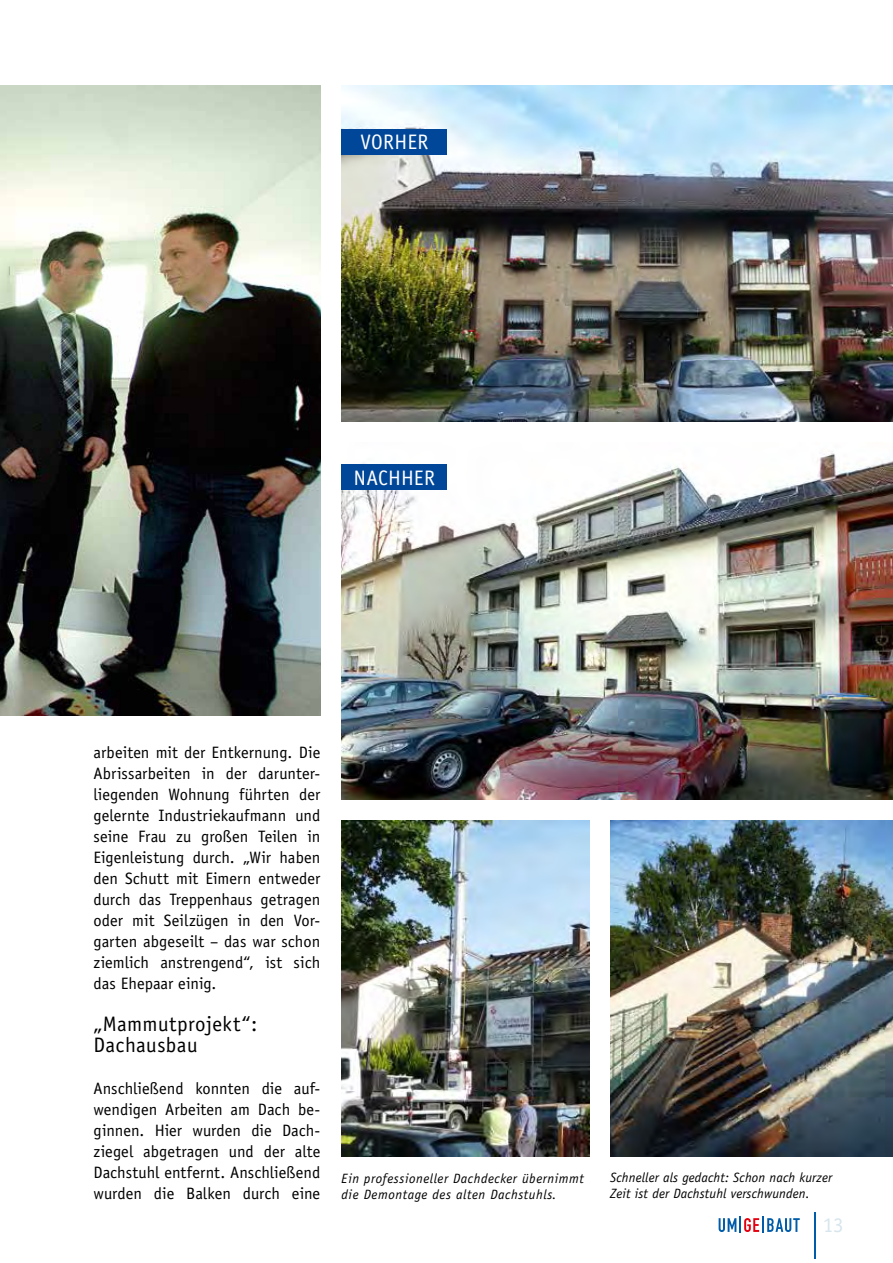
<style>
.page{position:relative;width:893px;height:1263px;background:#fff}
.page>*{position:absolute;margin:0;border:0;box-sizing:border-box;transform-origin:0 0}
.t1{font:21px/21px "Officina Sans";letter-spacing:.015em;color:#000}
.t2{font:21px "Officina Sans";letter-spacing:.015em;color:#fff}
.t3{font:21px "Officina Sans";color:#d7e5ed}
.t4{font:16.5px/21px "Officina Sans";color:#000;text-align:justify}
.t5{font:italic 13.5px/16.2px "Officina Sans";letter-spacing:.04em;color:#000}
.t6{font:italic 13.5px/16.2px "Officina Sans";letter-spacing:.02em;color:#000}
</style>
<div class="page">
<svg style="left:719px;top:1216px;width:81px;height:17px"></svg>
<hr style="left:814px;top:1212px;width:1px;height:47px;background:#005ca9">
<img style="left:342px;top:453px;width:551px;height:347px">
<img style="left:342px;top:85px;width:551px;height:337px">
<img style="left:610px;top:821px;width:283px;height:336px">
<img style="left:342px;top:820px;width:247px;height:337px">
<div style="left:342px;top:130px;width:105px;height:25px;background:#004799"></div>
<div style="left:342px;top:464px;width:105px;height:25px;background:#004799"></div>
<img style="left:0;top:85px;width:320px;height:631px">
<p class="t2" style="left:361px;top:129px;width:69px">VORHER</p>
<p class="t2" style="left:354px;top:465px;width:83px">NACHHER</p>
<p class="t4" style="left:94px;top:742px;width:228px">arbeiten mit der Entkernung. Die Abrissarbeiten in der darunter&shy;liegenden Wohnung führten der gelernte Industriekaufmann und seine Frau zu großen Teilen in Eigenleistung durch. „Wir haben den Schutt mit Eimern entweder durch das Treppenhaus getragen oder mit Seilzügen in den Vor&shy;garten abgeseilt – das war schon ziemlich anstrengend“, ist sich das Ehepaar einig.</p>
<p class="t1" style="left:94px;top:1013px;width:165px">„Mammutprojekt“:<br>Dachausbau</p>
<p class="t4" style="left:94px;top:1078px;width:228px">Anschließend konnten die auf&shy;wendigen Arbeiten am Dach be&shy;ginnen. Hier wurden die Dach&shy;ziegel abgetragen und der alte Dachstuhl entfernt. Anschließend wurden die Balken durch eine</p>
<p class="t5" style="left:342px;top:1170px;width:244px">Ein professioneller Dachdecker übernimmt die Demontage des alten Dachstuhls.</p>
<p class="t6" style="left:610px;top:1169px;width:223px">Schneller als gedacht: Schon nach kurzer<br>Zeit ist der Dachstuhl verschwunden.</p>
<p class="t3" style="left:823px;top:1212px;width:22px">13</p>
</div>
